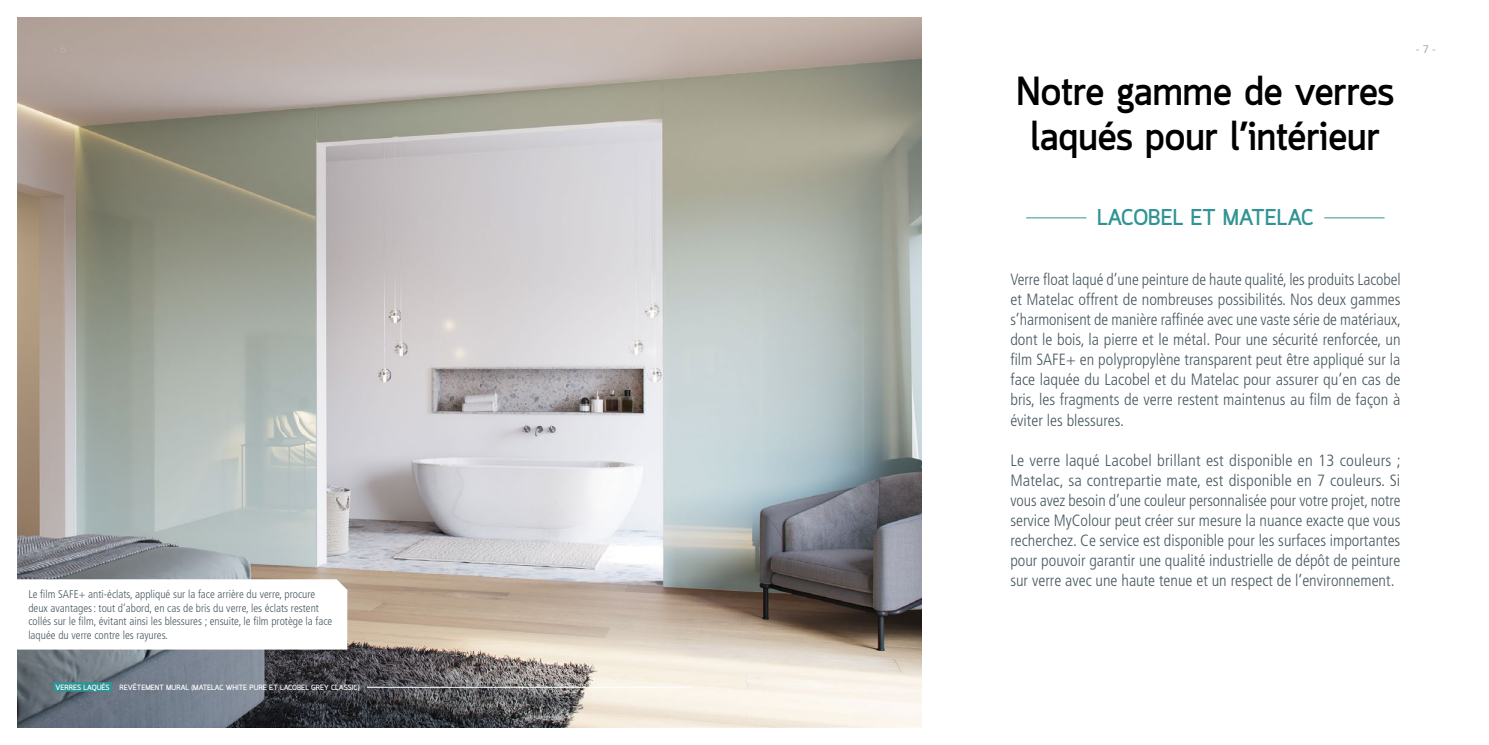
<style>
.page{position:relative;width:1489px;height:745px;background:#fff}
.page>*{position:absolute;margin:0;border:0;box-sizing:border-box;transform-origin:0 0}
.t1{font:700 40px/45px "Quark";color:#000;text-align:center}
.t2{font:700 22.5px "Quark";color:#319394}
.t3{font:300 condensed 16.25px/20px "Frutiger LT Std";color:#495961;text-align:justify}
.t4{font:300 condensed 11.25px/13.5px "Frutiger LT Std";color:#495961}
.t5{font:11.25px "Frutiger LT Std";color:#b3b2b2}
.t6{font:700 7.5px "Quark";color:#fff}
</style>
<div class="page">
<img style="left:18px;top:18px;width:903px;height:708px">
<div style="left:53px;top:681px;width:59px;height:10px;background:#319394"></div>
<hr style="left:367px;top:686px;width:324px;height:1px;background:#fff">
<hr style="left:1026px;top:217px;width:358px;height:1px;background:#319394">
<div style="left:1086px;top:214px;width:238px;height:8px;background:#fff"></div>
<svg style="left:17px;top:579px;width:330px;height:70px"></svg>
<p class="t4" style="left:28px;top:587px;width:305px">Le film SAFE+ anti-éclats, appliqué sur la face arrière du verre, procure deux avantages: tout d’abord, en cas de bris du verre, les éclats restent collés sur le film, évitant ainsi les blessures ; ensuite, le film protège la face laquée du verre contre les rayures.</p>
<p class="t6" style="left:55px;top:682px;width:56px">VERRES LAQUÉS</p>
<p class="t6" style="left:120px;top:682px;width:241px">REVÊTEMENT MURAL (MATELAC WHITE PURE ET LACOBEL GREY CLASSIC)</p>
<h1 class="t1" style="left:1016px;top:72px;width:379px">Notre gamme de verres laqués pour l’intérieur</h1>
<p class="t5" style="left:1415px;top:43px;width:22px">- 7 -</p>
<h2 class="t2" style="left:1096px;top:204px;width:218px">LACOBEL ET MATELAC</h2>
<p class="t3" style="left:1010px;top:270px;width:392px">Verre float laqué d’une peinture de haute qualité, les produits Lacobel et Matelac offrent de nombreuses possibilités. Nos deux gammes s’harmonisent de manière raffinée avec une vaste série de matériaux, dont le bois, la pierre et le métal. Pour une sécurité renforcée, un film SAFE+ en polypropylène transparent peut être appliqué sur la face laquée du Lacobel et du Matelac pour assurer qu’en cas de bris, les fragments de verre restent maintenus au film de façon à éviter les blessures.</p>
<p class="t3" style="left:1010px;top:450px;width:392px">Le verre laqué Lacobel brillant est disponible en 13 couleurs ; Matelac, sa contrepartie mate, est disponible en 7 couleurs. Si vous avez besoin d’une couleur personnalisée pour votre projet, notre service MyColour peut créer sur mesure la nuance exacte que vous recherchez. Ce service est disponible pour les surfaces importantes pour pouvoir garantir une qualité industrielle de dépôt de peinture sur verre avec une haute tenue et un respect de l’environnement.</p>
</div>
